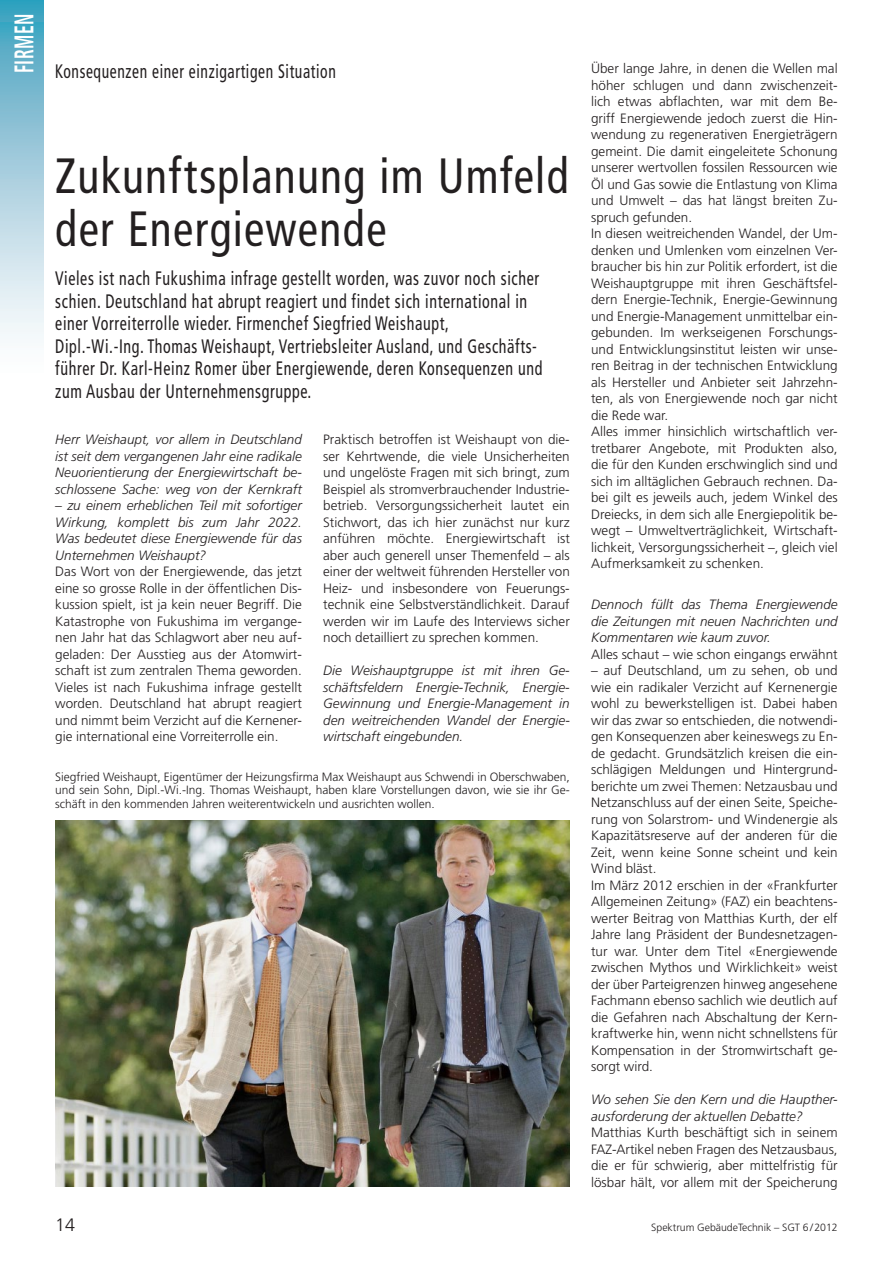
<style>
.page{position:relative;width:893px;height:1263px;background:#fff}
.page>*{position:absolute;margin:0;border:0;box-sizing:border-box;transform-origin:0 0}
.t1{font:condensed 49.5px/52.5px "Frutiger";letter-spacing:.03em;color:#231f20;scale:.92 1}
.t2{font:700 condensed 27px "Frutiger";letter-spacing:.025em;color:#fff;scale:.65 1}
.t3{font:condensed 19.5px/22.5px "Frutiger";letter-spacing:.04em;color:#231f20;scale:.82 1}
.t4{font:condensed 19.5px "Frutiger";letter-spacing:.04em;color:#231f20;scale:.8 1}
.t5{font:300 18px "Frutiger";color:#231f20}
.t6{font:300 13.5px/16.5px "Frutiger";color:#231f20;text-align:justify}
.t7{font:italic 300 13.5px/16.5px "Frutiger";color:#231f20;text-align:justify}
.t8{font:300 12px/13.5px "Frutiger";color:#231f20;text-align:justify}
.t9{font:300 10.5px "Frutiger";color:#231f20}
</style>
<div class="page">
<svg style="left:0;top:0;width:44px;height:339px"></svg>
<img style="left:55px;top:821px;width:515px;height:365px">
<h2 class="t2" style="left:8px;top:73px;width:93px;rotate:-90deg">FIRMEN</h2>
<h3 class="t4" style="left:55px;top:60px;width:352px">Konsequenzen einer einzigartigen Situation</h3>
<h1 class="t1" style="left:55px;top:150px;width:559px">Zukunftsplanung im Umfeld der Energiewende</h1>
<p class="t3" style="left:55px;top:268px;width:596px">Vieles ist nach Fukushima infrage gestellt worden, was zuvor noch sicher schien. Deutschland hat abrupt reagiert und findet sich international in einer Vorreiterrolle wieder. Firmenchef Siegfried Weishaupt, Dipl.-Wi.-Ing. Thomas Weishaupt, Vertriebsleiter Ausland, und Geschäfts&shy;führer Dr. Karl-Heinz Romer über Energiewende, deren Konsequenzen und zum Ausbau der Unternehmensgruppe.</p>
<p class="t7" style="left:55px;top:431px;width:248px">Herr Weishaupt, vor allem in Deutschland ist seit dem vergangenen Jahr eine radikale Neuorientierung der Energiewirtschaft be&shy;schlossene Sache: weg von der Kernkraft</p>
<p class="t7" style="left:55px;top:497px;width:248px">– zu einem erheblichen Teil mit sofortiger Wirkung, komplett bis zum Jahr 2022.<br>Was bedeutet diese Energiewende für das Unternehmen Weishaupt?</p>
<p class="t6" style="left:55px;top:563px;width:248px">Das Wort von der Energiewende, das jetzt eine so grosse Rolle in der öffentlichen Dis&shy;kussion spielt, ist ja kein neuer Begriff. Die Katastrophe von Fukushima im vergange&shy;nen Jahr hat das Schlagwort aber neu auf&shy;geladen: Der Ausstieg aus der Atomwirt&shy;schaft ist zum zentralen Thema geworden.<br>Vieles ist nach Fukushima infrage gestellt worden. Deutschland hat abrupt reagiert und nimmt beim Verzicht auf die Kernener&shy;gie international eine Vorreiterrolle ein.</p>
<p class="t6" style="left:323px;top:431px;width:248px">Praktisch betroffen ist Weishaupt von die&shy;ser Kehrtwende, die viele Unsicherheiten und ungelöste Fragen mit sich bringt, zum Beispiel als stromverbrauchender Industrie&shy;betrieb. Versorgungssicherheit lautet ein Stichwort, das ich hier zunächst nur kurz anführen möchte. Energiewirtschaft ist aber auch generell unser Themenfeld – als einer der weltweit führenden Hersteller von Heiz- und insbesondere von Feuerungs&shy;technik eine Selbstverständlichkeit. Darauf werden wir im Laufe des Interviews sicher noch detailliert zu sprechen kommen.</p>
<p class="t7" style="left:323px;top:662px;width:248px">Die Weishauptgruppe ist mit ihren Ge&shy;schäftsfeldern Energie-Technik, Energie-Gewinnung und Energie-Management in den weitreichenden Wandel der Energie&shy;wirtschaft eingebunden.</p>
<p class="t8" style="left:55px;top:770px;width:516px">Siegfried Weishaupt, Eigentümer der Heizungsfirma Max Weishaupt aus Schwendi in Oberschwaben, und sein Sohn, Dipl.-Wi.-Ing. Thomas Weishaupt, haben klare Vorstellungen davon, wie sie ihr Ge&shy;schäft in den kommenden Jahren weiterentwickeln und ausrichten wollen.</p>
<p class="t6" style="left:591px;top:60px;width:248px;text-align:left">Über lange Jahre, in denen die Wellen mal höher schlugen und dann zwischenzeit&shy;lich etwas abflachten, war mit dem Be&shy;griff Energiewende jedoch zuerst die Hin&shy;wendung zu regenerativen Energieträgern gemeint. Die damit eingeleitete Schonung unserer wertvollen fossilen Ressourcen wie Öl und Gas sowie die Entlastung von Klima und Umwelt – das hat längst breiten Zu&shy;spruch gefunden.<br>In diesen weitreichenden Wandel, der Um&shy;denken und Umlenken vom einzelnen Ver&shy;braucher bis hin zur Politik erfordert, ist die Weishauptgruppe mit ihren Geschäftsfel&shy;dern Energie-Technik, Energie-Gewinnung und Energie-Management unmittelbar ein&shy;gebunden. Im werkseigenen Forschungs&shy;und Entwicklungsinstitut leisten wir unse&shy;ren Beitrag in der technischen Entwicklung als Hersteller und Anbieter seit Jahrzehn&shy;ten, als von Energiewende noch gar nicht die Rede war.<br>Alles immer hinsichlich wirtschaftlich ver&shy;tretbarer Angebote, mit Produkten also, die für den Kunden erschwinglich sind und sich im alltäglichen Gebrauch rechnen. Da&shy;bei gilt es jeweils auch, jedem Winkel des Dreiecks, in dem sich alle Energiepolitik be&shy;wegt – Umweltverträglichkeit, Wirtschaft&shy;lichkeit, Versorgungssicherheit –, gleich viel Aufmerksamkeit zu schenken.</p>
<p class="t7" style="left:591px;top:596px;width:248px">Dennoch füllt das Thema Energiewende die Zeitungen mit neuen Nachrichten und Kommentaren wie kaum zuvor.</p>
<p class="t6" style="left:591px;top:646px;width:248px">Alles schaut – wie schon eingangs erwähnt</p>
<p class="t6" style="left:591px;top:662px;width:248px;text-align:left">– auf Deutschland, um zu sehen, ob und wie ein radikaler Verzicht auf Kernenergie wohl zu bewerkstelligen ist. Dabei haben wir das zwar so entschieden, die notwendi&shy;gen Konsequenzen aber keineswegs zu En&shy;de gedacht. Grundsätzlich kreisen die ein&shy;schlägigen Meldungen und Hintergrund&shy;berichte um zwei Themen: Netzausbau und Netzanschluss auf der einen Seite, Speiche&shy;rung von Solarstrom- und Windenergie als Kapazitätsreserve auf der anderen für die Zeit, wenn keine Sonne scheint und kein Wind bläst.<br>Im März 2012 erschien in der «Frankfurter Allgemeinen Zeitung» (FAZ) ein beachtens&shy;werter Beitrag von Matthias Kurth, der elf Jahre lang Präsident der Bundesnetzagen&shy;tur war. Unter dem Titel «Energiewende zwischen Mythos und Wirklichkeit» weist der über Parteigrenzen hinweg angesehene Fachmann ebenso sachlich wie deutlich auf die Gefahren nach Abschaltung der Kern&shy;kraftwerke hin, wenn nicht schnellstens für Kompensation in der Stromwirtschaft ge&shy;sorgt wird.</p>
<p class="t7" style="left:591px;top:1091px;width:248px">Wo sehen Sie den Kern und die Haupther&shy;ausforderung der aktuellen Debatte?</p>
<p class="t6" style="left:591px;top:1124px;width:248px">Matthias Kurth beschäftigt sich in seinem FAZ-Artikel neben Fragen des Netzausbaus, die er für schwierig, aber mittelfristig für lösbar hält, vor allem mit der Speicherung</p>
<h3 class="t5" style="left:55px;top:1215px;width:22px">14</h3>
<p class="t9" style="left:651px;top:1221px;width:188px">Spektrum GebäudeTechnik – SGT 6/2012</p>
</div>
